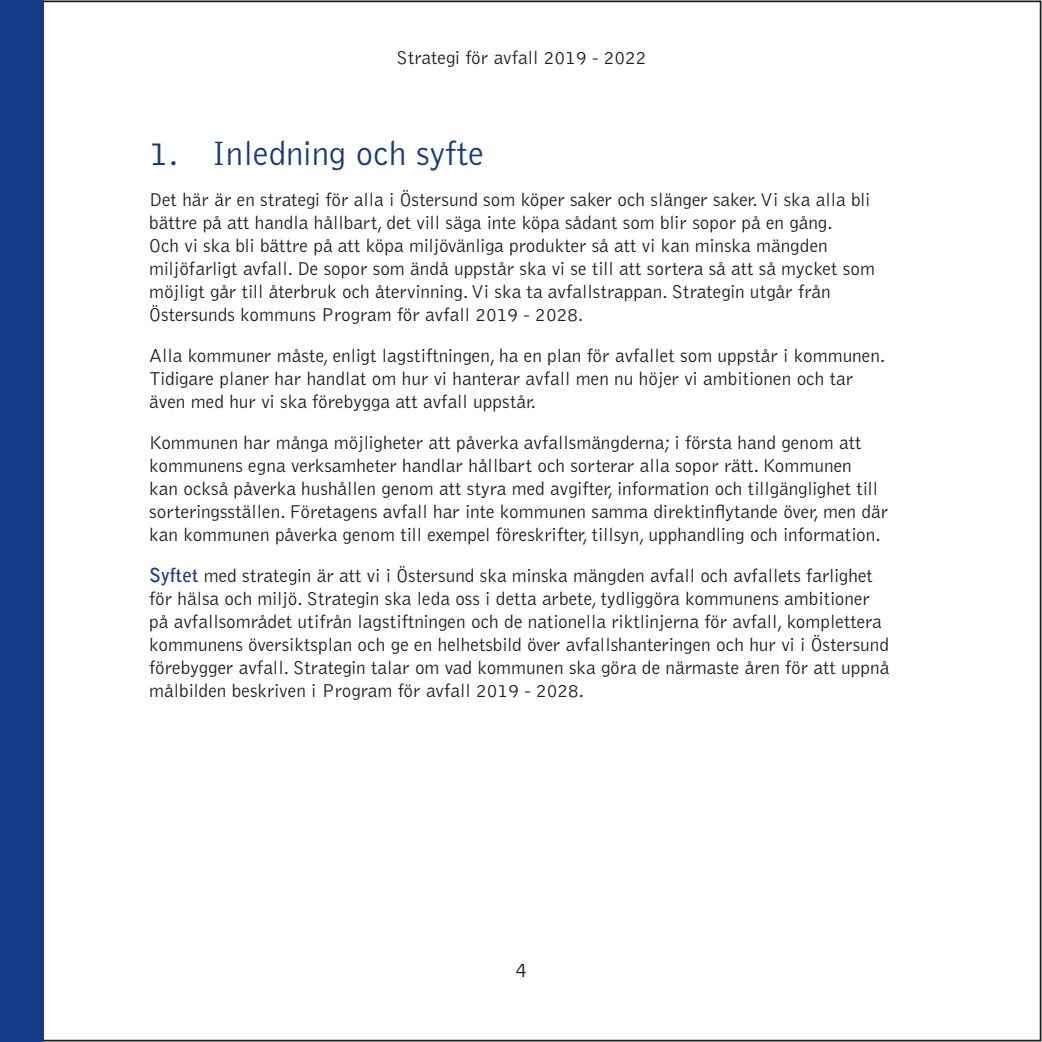
<style>
.page{position:relative;width:1042px;height:1042px;background:#fff}
.page>*{position:absolute;margin:0;border:0;box-sizing:border-box;transform-origin:0 0}
.t1{font:300 35px "Bell Gothic Std";color:#143a85}
.t2{font:300 21px "Bell Gothic Std";color:#1d1d1b}
.t3{font:300 19.25px/23.1px "Bell Gothic Std";color:#1d1d1b}
.s1{font-weight:700;color:#143a85}
</style>
<div class="page">
<div style="left:0;top:0;width:44px;height:1042px;background:#143a85"></div>
<p class="t3" style="left:396px;top:47px;width:252px">Strategi för avfall 2019 - 2022</p>
<h1 class="t1" style="left:149px;top:135px;width:336px">1. Inledning och syfte</h1>
<p class="t3" style="left:149px;top:188px;width:727px">Det här är en strategi för alla i Östersund som köper saker och slänger saker. Vi ska alla bli bättre på att handla hållbart, det vill säga inte köpa sådant som blir sopor på en gång.<br>Och vi ska bli bättre på att köpa miljövänliga produkter så att vi kan minska mängden miljöfarligt avfall. De sopor som ändå uppstår ska vi se till att sortera så att så mycket som möjligt går till återbruk och återvinning. Vi ska ta avfallstrappan. Strategin utgår från Östersunds kommuns Program för avfall 2019 - 2028.</p>
<p class="t3" style="left:149px;top:344px;width:738px">Alla kommuner måste, enligt lagstiftningen, ha en plan för avfallet som uppstår i kommunen.<br>Tidigare planer har handlat om hur vi hanterar avfall men nu höjer vi ambitionen och tar även med hur vi ska förebygga att avfall uppstår.</p>
<p class="t3" style="left:149px;top:431px;width:740px">Kommunen har många möjligheter att påverka avfallsmängderna; i första hand genom att kommunens egna verksamheter handlar hållbart och sorterar alla sopor rätt. Kommunen<br>kan också påverka hushållen genom att styra med avgifter, information och tillgänglighet till sorteringsställen. Företagens avfall har inte kommunen samma direktinflytande över, men där kan kommunen påverka genom till exempel föreskrifter, tillsyn, upphandling och information.</p>
<p class="t3" style="left:149px;top:564px;width:741px"><span class="s1">Syftet</span> med strategin är att vi i Östersund ska minska mängden avfall och avfallets farlighet för hälsa och miljö. Strategin ska leda oss i detta arbete, tydliggöra kommunens ambitioner på avfallsområdet utifrån lagstiftningen och de nationella riktlinjerna för avfall, komplettera kommunens översiktsplan och ge en helhetsbild över avfallshanteringen och hur vi i Östersund förebygger avfall. Strategin talar om vad kommunen ska göra de närmaste åren för att uppnå målbilden beskriven i Program för avfall 2019 - 2028.</p>
<p class="t2" style="left:515px;top:958px;width:13px">4</p>
</div>
